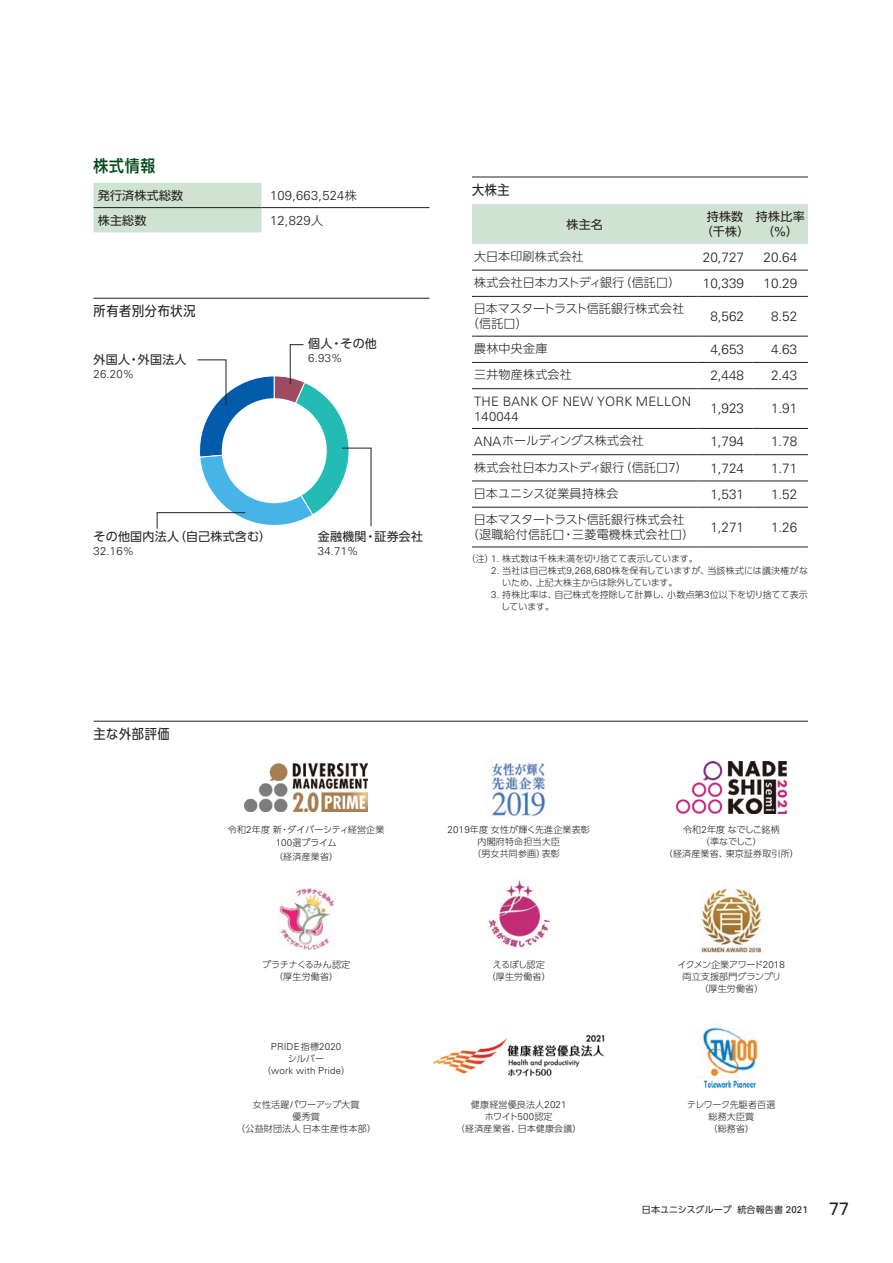
<style>
.page{position:relative;width:893px;height:1263px;background:#fff}
.page>*{position:absolute;margin:0;border:0;box-sizing:border-box;transform-origin:0 0}
.t1{font:500 16.5px "UD Shin Go C Oniz Pr 6 N";color:#004a1a}
.t2{font:300 13.5px "Univers";color:#231f20}
.t3{font:13.5px "UD Shin Go C Oniz Pr 6 N";letter-spacing:.05em;color:#231f20}
.t4{font:300 12.9px/15px "Univers";letter-spacing:.02em;color:#231f20}
.t5{font:300 12px/15px "UD Shin Go Pro";color:#231f20}
.t6{font:300 12px/15px "UD Shin Go Pro";letter-spacing:.02em;color:#231f20;text-align:center}
.t7{font:12px/15px "UD Shin Go Pro";letter-spacing:.02em;color:#231f20;text-align:center}
.t8{font:300 11.4px "Univers";letter-spacing:.02em;color:#231f20}
.t9{font:300 9.75px "Univers";letter-spacing:.02em;color:#231f20}
.t10{font:300 9px/12px "UD Shin Go Pro";letter-spacing:.02em;color:#231f20;text-align:center}
.t11{font:300 9px/12px "UD Shin Go Pro";color:#231f20;text-align:center}
.t12{font:9px "UD Shin Go Pro";letter-spacing:.015em;color:#231f20}
.s1{font-family:"UD Shin Go Pro";font-size:12px}
.s2{font-family:"Univers";font-size:12.9px}
.s3{font-family:"Univers";font-size:9.75px}
.s4{font-family:"UD Shin Go Pro";font-size:9px}
.s5{font-family:"Univers";font-size:18px}
</style>
<div class="page">
<hr style="left:94px;top:298px;width:335px;height:1px;background:#231f20">
<hr style="left:472px;top:177px;width:336px;height:1px;background:#231f20">
<div style="left:94px;top:183px;width:167px;height:49px;background:#d0e3d2"></div>
<hr style="left:94px;top:207px;width:167px;height:1px;background:#231f20">
<hr style="left:261px;top:207px;width:168px;height:1px;background:#231f20">
<svg style="left:157px;top:344px;width:214px;height:185px"></svg>
<div style="left:472px;top:204px;width:336px;height:40px;background:#d0e3d2"></div>
<hr style="left:472px;top:270px;width:225px;height:1px;background:#231f20">
<hr style="left:697px;top:270px;width:56px;height:1px;background:#231f20">
<hr style="left:753px;top:270px;width:55px;height:1px;background:#231f20">
<hr style="left:472px;top:296px;width:225px;height:1px;background:#231f20">
<hr style="left:697px;top:296px;width:56px;height:1px;background:#231f20">
<hr style="left:753px;top:296px;width:55px;height:1px;background:#231f20">
<hr style="left:472px;top:336px;width:225px;height:1px;background:#231f20">
<hr style="left:697px;top:336px;width:56px;height:1px;background:#231f20">
<hr style="left:753px;top:336px;width:55px;height:1px;background:#231f20">
<hr style="left:472px;top:362px;width:225px;height:1px;background:#231f20">
<hr style="left:697px;top:362px;width:56px;height:1px;background:#231f20">
<hr style="left:753px;top:362px;width:55px;height:1px;background:#231f20">
<hr style="left:472px;top:388px;width:225px;height:1px;background:#231f20">
<hr style="left:697px;top:388px;width:56px;height:1px;background:#231f20">
<hr style="left:753px;top:388px;width:55px;height:1px;background:#231f20">
<hr style="left:472px;top:428px;width:225px;height:1px;background:#231f20">
<hr style="left:697px;top:428px;width:56px;height:1px;background:#231f20">
<hr style="left:753px;top:428px;width:55px;height:1px;background:#231f20">
<hr style="left:472px;top:454px;width:225px;height:1px;background:#231f20">
<hr style="left:697px;top:454px;width:56px;height:1px;background:#231f20">
<hr style="left:753px;top:454px;width:55px;height:1px;background:#231f20">
<hr style="left:472px;top:481px;width:225px;height:1px;background:#231f20">
<hr style="left:697px;top:481px;width:56px;height:1px;background:#231f20">
<hr style="left:753px;top:481px;width:55px;height:1px;background:#231f20">
<hr style="left:472px;top:507px;width:225px;height:1px;background:#231f20">
<hr style="left:697px;top:507px;width:56px;height:1px;background:#231f20">
<hr style="left:753px;top:507px;width:55px;height:1px;background:#231f20">
<hr style="left:472px;top:547px;width:225px;height:1px;background:#231f20">
<hr style="left:697px;top:547px;width:56px;height:1px;background:#231f20">
<hr style="left:753px;top:547px;width:55px;height:1px;background:#231f20">
<hr style="left:94px;top:721px;width:714px;height:1px;background:#231f20">
<img style="left:490px;top:762px;width:56px;height:55px">
<img style="left:244px;top:763px;width:124px;height:49px">
<img style="left:700px;top:888px;width:63px;height:65px">
<img style="left:488px;top:880px;width:62px;height:68px">
<img style="left:278px;top:889px;width:56px;height:60px">
<img style="left:676px;top:761px;width:111px;height:52px">
<img style="left:702px;top:1027px;width:56px;height:61px">
<img style="left:433px;top:1034px;width:172px;height:43px">
<h1 class="t1" style="left:94px;top:152px;width:63px">株式情報</h1>
<h2 class="t3" style="left:472px;top:179px;width:39px">大株主</h2>
<h3 class="t7" style="left:98px;top:187px;width:87px">発行済株式総数</h3>
<h3 class="t4" style="left:270px;top:188px;width:88px">109,663,524<span class="s1">株</span></h3>
<h3 class="t7" style="left:98px;top:212px;width:50px">株主総数</h3>
<h3 class="t4" style="left:270px;top:213px;width:55px">12,829<span class="s1">人</span></h3>
<h3 class="t7" style="left:566px;top:216px;width:38px">株主名</h3>
<h3 class="t7" style="left:701px;top:209px;width:50px">持株数（千株）</h3>
<h3 class="t7" style="left:756px;top:209px;width:50px">持株比率（<span class="s2">%</span>）</h3>
<h3 class="t6" style="left:474px;top:248px;width:111px">大日本印刷株式会社</h3>
<h2 class="t2" style="left:703px;top:249px;width:43px">20,727</h2>
<h2 class="t2" style="left:763px;top:249px;width:35px">20.64</h2>
<h3 class="t5" style="left:474px;top:275px;width:208px">株式会社日本カストディ銀行（信託口）</h3>
<h2 class="t2" style="left:703px;top:275px;width:43px">10,339</h2>
<h2 class="t2" style="left:763px;top:275px;width:35px">10.29</h2>
<h3 class="t5" style="left:467px;top:301px;width:219px;text-indent:7px">日本マスタートラスト信託銀行株式会社（信託口）</h3>
<h2 class="t2" style="left:710px;top:308px;width:35px">8,562</h2>
<h2 class="t2" style="left:771px;top:308px;width:28px">8.52</h2>
<h3 class="t6" style="left:474px;top:341px;width:75px">農林中央金庫</h3>
<h2 class="t2" style="left:710px;top:341px;width:35px">4,653</h2>
<h2 class="t2" style="left:771px;top:341px;width:28px">4.63</h2>
<h3 class="t6" style="left:474px;top:367px;width:99px">三井物産株式会社</h3>
<h2 class="t2" style="left:710px;top:367px;width:35px">2,448</h2>
<h2 class="t2" style="left:771px;top:367px;width:28px">2.43</h2>
<h3 class="t4" style="left:474px;top:394px;width:219px">THE BANK OF NEW YORK MELLON<br>140044</h3>
<h2 class="t2" style="left:710px;top:400px;width:35px">1,923</h2>
<h2 class="t2" style="left:771px;top:400px;width:28px">1.91</h2>
<h3 class="t5" style="left:474px;top:433px;width:171px"><span class="s2">ANA</span>ホールディングス株式会社</h3>
<h2 class="t2" style="left:710px;top:433px;width:35px">1,794</h2>
<h2 class="t2" style="left:771px;top:433px;width:28px">1.78</h2>
<h3 class="t5" style="left:474px;top:459px;width:215px">株式会社日本カストディ銀行（信託口<span class="s2">7</span>）</h3>
<h2 class="t2" style="left:710px;top:460px;width:35px">1,724</h2>
<h2 class="t2" style="left:771px;top:460px;width:28px">1.71</h2>
<h3 class="t6" style="left:474px;top:485px;width:146px">日本ユニシス従業員持株会</h3>
<h2 class="t2" style="left:710px;top:486px;width:35px">1,531</h2>
<h2 class="t2" style="left:771px;top:486px;width:28px">1.52</h2>
<h3 class="t6" style="left:467px;top:512px;width:229px">日本マスタートラスト信託銀行株式会社<br>（退職給付信託口・三菱電機株式会社口）</h3>
<h2 class="t2" style="left:710px;top:519px;width:35px">1,271</h2>
<h2 class="t2" style="left:771px;top:519px;width:28px">1.26</h2>
<h2 class="t3" style="left:94px;top:300px;width:103px">所有者別分布状況</h2>
<h3 class="t7" style="left:94px;top:352px;width:95px">外国人・外国法人</h3>
<p class="t8" style="left:94px;top:367px;width:42px">26.20%</p>
<h3 class="t7" style="left:308px;top:336px;width:70px">個人・その他</h3>
<p class="t8" style="left:308px;top:351px;width:36px">6.93%</p>
<h3 class="t7" style="left:318px;top:529px;width:107px">金融機関・証券会社</h3>
<p class="t8" style="left:318px;top:544px;width:42px">34.71%</p>
<h3 class="t7" style="left:94px;top:529px;width:179px">その他国内法人（自己株式含む）</h3>
<p class="t8" style="left:94px;top:544px;width:42px">32.16%</p>
<p class="t11" style="left:467px;top:552px;width:233px">（注）<span class="s3">1.</span> 株式数は千株未満を切り捨てて表示しています。</p>
<p class="t10" style="left:502px;top:564px;width:307px;text-align:left;text-indent:-11px"><span class="s3">2.</span> 当社は自己株式<span class="s3">9,268,680</span>株を保有していますが、当該株式には議決権がないため、上記大株主からは除外しています。</p>
<p class="t10" style="left:501px;top:588px;width:308px;text-align:left;text-indent:-10px"><span class="s3">3.</span> 持株比率は、自己株式を控除して計算し、小数点第<span class="s3">3</span>位以下を切り捨てて表示しています。</p>
<h2 class="t3" style="left:94px;top:723px;width:78px">主な外部評価</h2>
<p class="t10" style="left:228px;top:822px;width:158px;line-height:13.5px">令和<span class="s3">2</span>年度新・ダイバーシティ経営企業<br><span class="s3">100</span>選プライム<br>（経済産業省）</p>
<p class="t10" style="left:448px;top:823px;width:144px"><span class="s3">2019</span>年度女性が輝く先進企業表彰</p>
<p class="t10" style="left:478px;top:835px;width:84px">内閣府特命担当大臣</p>
<p class="t10" style="left:472px;top:847px;width:89px">（男女共同参画）表彰</p>
<p class="t10" style="left:664px;top:823px;width:137px">令和<span class="s3">2</span>年度なでしこ銘柄<br>（準なでしこ）<br>（経済産業省、東京証券取引所）</p>
<p class="t10" style="left:262px;top:958px;width:90px">プラチナくるみん認定（厚生労働省）</p>
<p class="t10" style="left:487px;top:958px;width:66px">えるぼし認定<br>（厚生労働省）</p>
<p class="t11" style="left:678px;top:958px;width:109px">イクメン企業アワード<span class="s3">2018</span>両立支援部門グランプリ（厚生労働省）</p>
<p class="t9" style="left:271px;top:1041px;width:72px">PRIDE<span class="s4">指標</span>2020</p>
<p class="t10" style="left:288px;top:1052px;width:38px">シルバー</p>
<p class="t9" style="left:262px;top:1065px;width:90px"><span class="s4">（</span>work with Pride<span class="s4">）</span></p>
<p class="t10" style="left:236px;top:1098px;width:141px">女性活躍パワーアップ大賞<br>優秀賞<br>（公益財団法人日本生産性本部）</p>
<p class="t10" style="left:456px;top:1098px;width:127px">健康経営優良法人<span class="s3">2021<br></span>ホワイト<span class="s3">500</span>認定<br>（経済産業省、日本健康会議）</p>
<p class="t10" style="left:687px;top:1098px;width:90px">テレワーク先駆者百選総務大臣賞<br>（総務省）</p>
<p class="t12" style="left:642px;top:1202px;width:209px">日本ユニシスグループ 統合報告書 <span class="s3">2021</span> <span class="s5">77</span></p>
</div>
